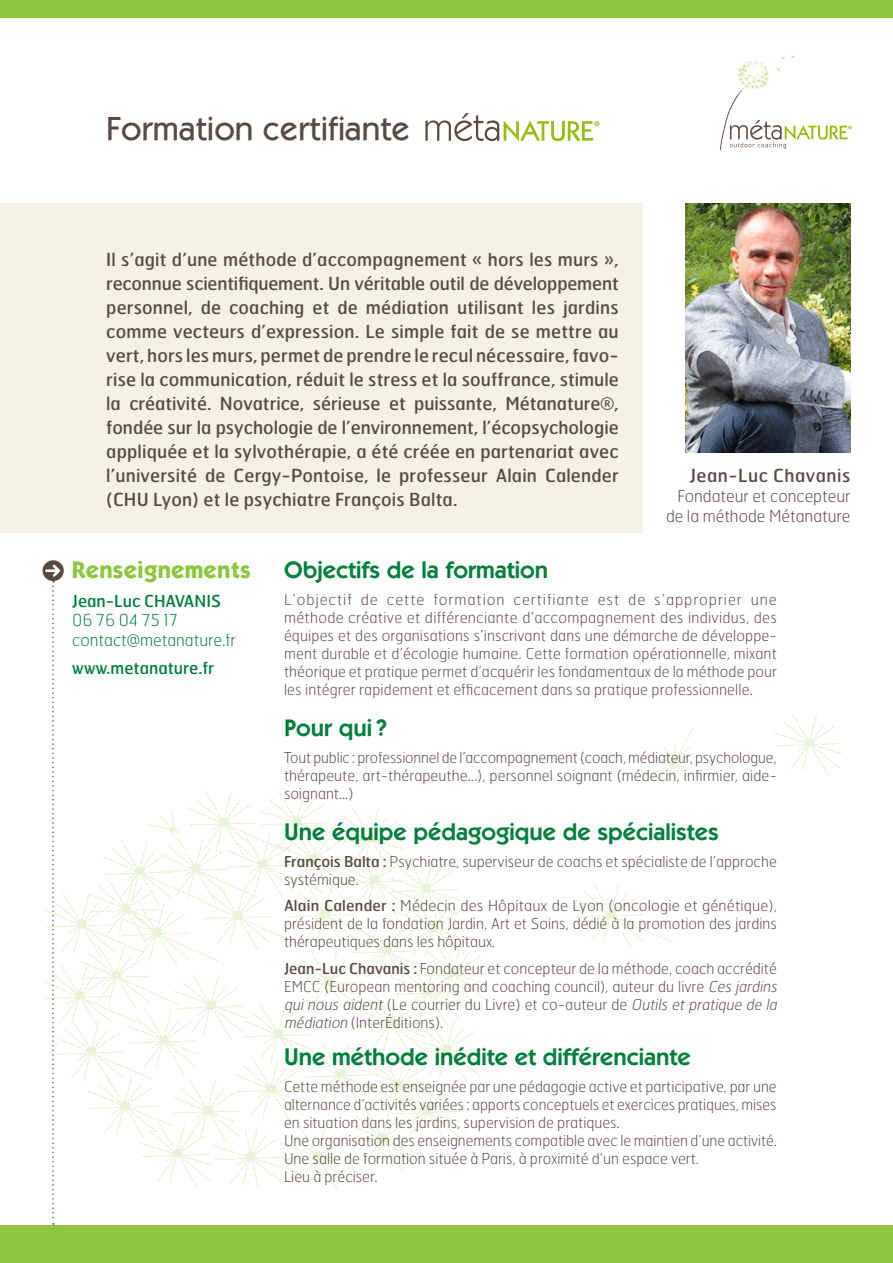
<style>
.page{position:relative;width:893px;height:1263px;background:#fff}
.page>*{position:absolute;margin:0;border:0;box-sizing:border-box;transform-origin:0 0}
.t1{font:500 33.6px "Itc Kabel";color:#5a4a42}
.t2{font:600 24px "Itc Kabel";color:#007f3e}
.t3{font:700 24px "Itc Kabel";letter-spacing:.01em;color:#8dc63f}
.t4{font:18px/24px "Hermes";letter-spacing:.01em;color:#5a4a42;text-align:justify}
.t5{font:18px "Hermes";letter-spacing:.03em;color:#5a4a42}
.t6{font:100 16.5px/19.8px "Hermes";color:#5a4a42;text-align:right}
.t7{font:16.5px "Hermes";color:#007f3e}
.t8{font:100 16.5px/19.8px "Hermes";color:#007f3e}
.t9{font:100 15px/18px "Hermes";color:#5a4a42;text-align:justify}
.s1{font-weight:400}
.s2{font-style:italic}
</style>
<div class="page">
<div style="left:0;top:0;width:893px;height:18px;background:#8dc63f"></div>
<div style="left:0;top:1225px;width:893px;height:38px;background:#8dc63f"></div>
<div style="left:0;top:203px;width:642px;height:329px;background:#f5f1e3"></div>
<svg style="left:425px;top:113px;width:174px;height:28px"></svg>
<svg style="left:774px;top:714px;width:68px;height:61px"></svg>
<svg style="left:574px;top:883px;width:99px;height:65px"></svg>
<svg style="left:654px;top:728px;width:41px;height:57px"></svg>
<svg style="left:42px;top:560px;width:446px;height:665px"></svg>
<svg style="left:720px;top:55px;width:132px;height:94px"></svg>
<img style="left:685px;top:204px;width:165px;height:249px">
<h1 class="t1" style="left:106px;top:109px;width:305px">Formation certifiante</h1>
<p class="t4" style="left:106px;top:247px;width:514px">Il s’agit d’une méthode d’accompagnement « hors les murs », reconnue scientifiquement. Un véritable outil de développement personnel, de coaching et de médiation utilisant les jardins comme vecteurs d’expression. Le simple fait de se mettre au vert, hors les murs, permet de prendre le recul nécessaire, favo&shy;rise la communication, réduit le stress et la souffrance, stimule la créativité. Novatrice, sérieuse et puissante, Métanature®, fondée sur la psychologie de l’environnement, l’écopsychologie appliquée et la sylvothérapie, a été créée en partenariat avec l’université de Cergy-Pontoise, le professeur Alain Calender (CHU Lyon) et le psychiatre François Balta.</p>
<p class="t5" style="left:690px;top:464px;width:162px">Jean-Luc Chavanis</p>
<p class="t6" style="left:666px;top:485px;width:186px">Fondateur et concepteur de la méthode Métanature</p>
<h2 class="t3" style="left:72px;top:555px;width:180px">Renseignements</h2>
<p class="t7" style="left:72px;top:590px;width:150px">Jean-Luc CHAVANIS</p>
<p class="t8" style="left:72px;top:610px;width:165px">06 76 04 75 17 contact@metanature.fr</p>
<p class="t7" style="left:72px;top:658px;width:143px">www.metanature.fr</p>
<h2 class="t2" style="left:284px;top:556px;width:265px">Objectifs de la formation</h2>
<p class="t9" style="left:284px;top:590px;width:495px">L’objectif de cette formation certifiante est de s’approprier une méthode créative et différenciante d’accompagnement des individus, des équipes et des organisations s’inscrivant dans une démarche de développe&shy;ment durable et d’écologie humaine. Cette formation opérationnelle, mixant théorique et pratique permet d’acquérir les fondamentaux de la méthode pour les intégrer rapidement et efficacement dans sa pratique professionnelle.</p>
<h2 class="t2" style="left:284px;top:714px;width:105px">Pour qui?</h2>
<p class="t9" style="left:284px;top:748px;width:494px">Tout public : professionnel de l’accompagnement (coach, médiateur, psychologue, thérapeute, art-thérapeuthe...), personnel soignant (médecin, infirmier, aide&shy;soignant...)</p>
<h2 class="t2" style="left:284px;top:818px;width:436px">Une équipe pédagogique de spécialistes</h2>
<p class="t9" style="left:284px;top:852px;width:494px"><span class="s1">François Balta :</span> Psychiatre, superviseur de coachs et spécialiste de l’approche systémique.</p>
<p class="t9" style="left:284px;top:896px;width:495px"><span class="s1">Alain Calender :</span> Médecin des Hôpitaux de Lyon (oncologie et génétique), président de la fondation Jardin, Art et Soins, dédié à la promotion des jardins thérapeutiques dans les hôpitaux.</p>
<p class="t9" style="left:284px;top:959px;width:498px;text-align:left"><span class="s1">Jean-Luc Chavanis :</span> Fondateur et concepteur de la méthode, coach accrédité EMCC (European mentoring and coaching council), auteur du livre <span class="s2">Ces jardins qui nous aident</span>(Le courrier du Livre) et co-auteur de <span class="s2">Outils et pratique de la médiation</span> (InterÉditions).</p>
<h2 class="t2" style="left:284px;top:1043px;width:408px">Une méthode inédite et différenciante</h2>
<p class="t9" style="left:284px;top:1077px;width:494px;text-align:left">Cette méthode est enseignée par une pédagogie active et participative, par une alternance d’activités variées : apports conceptuels et exercices pratiques, mises en situation dans les jardins, supervision de pratiques.<br>Une organisation des enseignements compatible avec le maintien d’une activité.<br>Une salle de formation située à Paris, à proximité d’un espace vert.<br>Lieu à préciser.</p>
</div>
